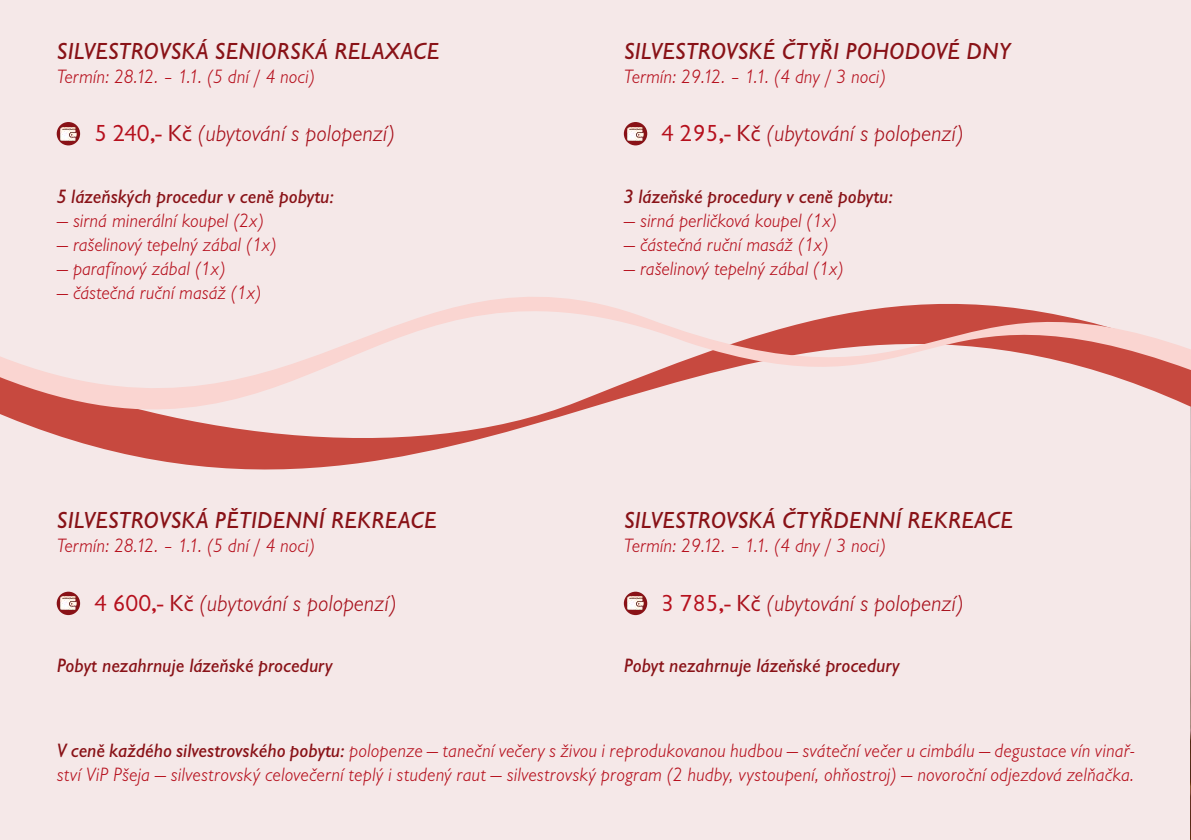
<style>
.page{position:relative;width:1191px;height:840px;background:#fff}
.page>*{position:absolute;margin:0;border:0;box-sizing:border-box;transform-origin:0 0}
.t1{font:italic 500 24px "Giltus TOT";letter-spacing:.015em;color:#891217}
.t2{font:italic 300 24px "Giltus TOT";color:#a8111c}
.t3{font:italic 300 20px/24px "Giltus TOT";color:#b6101d}
.t4{font:italic 500 20px "Giltus TOT";color:#891217}
.s1{font-weight:400;font-style:normal;color:#b6101d}
.s2{font-weight:400;font-style:normal}
.s3{font-weight:500;color:#891217}
</style>
<div class="page">
<div style="left:0;top:0;width:1191px;height:839px;background:#f5e8e8"></div>
<img style="left:1190px;top:375px;width:1px;height:464px">
<svg style="left:0;top:297px;width:1191px;height:213px"></svg>
<svg style="left:57px;top:122px;width:23px;height:23px"></svg>
<img style="left:60px;top:127px;width:17px;height:13px">
<svg style="left:57px;top:591px;width:23px;height:23px"></svg>
<img style="left:60px;top:596px;width:17px;height:13px">
<svg style="left:624px;top:122px;width:23px;height:23px"></svg>
<img style="left:627px;top:127px;width:16px;height:13px">
<svg style="left:624px;top:591px;width:23px;height:23px"></svg>
<img style="left:627px;top:596px;width:16px;height:13px">
<p class="t1" style="left:57px;top:38px;width:384px">SILVESTROVSKÁ SENIORSKÁ RELAXACE</p>
<p class="t3" style="left:57px;top:64px;width:260px">Termín: 28.12. – 1.1. (5 dní / 4 noci)</p>
<p class="t1" style="left:624px;top:38px;width:388px">SILVESTROVSKÉ ČTYŘI POHODOVÉ DNY</p>
<p class="t3" style="left:624px;top:64px;width:263px">Termín: 29.12. – 1.1. (4 dny / 3 noci)</p>
<p class="t2" style="left:94px;top:120px;width:302px"><span class="s1">5 240,-</span> <span class="s2">Kč</span> (ubytování s polopenzí)</p>
<p class="t2" style="left:661px;top:120px;width:304px"><span class="s1">4 295,-</span> <span class="s2">Kč</span> (ubytování s polopenzí)</p>
<p class="t4" style="left:57px;top:185px;width:279px">5 lázeňských procedur v ceně pobytu:</p>
<p class="t3" style="left:57px;top:208px;width:208px">— sirná minerální koupel (2x)</p>
<p class="t3" style="left:57px;top:232px;width:221px">— rašelinový tepelný zábal (1x)</p>
<p class="t3" style="left:57px;top:256px;width:170px">— parafínový zábal (1x)</p>
<p class="t3" style="left:57px;top:280px;width:206px">— částečná ruční masáž (1x)</p>
<p class="t4" style="left:624px;top:185px;width:271px">3 lázeňské procedury v ceně pobytu:</p>
<p class="t3" style="left:624px;top:208px;width:214px">— sirná perličková koupel (1x)</p>
<p class="t3" style="left:624px;top:232px;width:206px">— částečná ruční masáž (1x)</p>
<p class="t3" style="left:624px;top:256px;width:221px">— rašelinový tepelný zábal (1x)</p>
<p class="t1" style="left:57px;top:507px;width:381px">SILVESTROVSKÁ PĚTIDENNÍ REKREACE</p>
<p class="t3" style="left:57px;top:534px;width:260px">Termín: 28.12. – 1.1. (5 dní / 4 noci)</p>
<p class="t1" style="left:624px;top:507px;width:390px">SILVESTROVSKÁ ČTYŘDENNÍ REKREACE</p>
<p class="t3" style="left:624px;top:534px;width:263px">Termín: 29.12. – 1.1. (4 dny / 3 noci)</p>
<p class="t2" style="left:94px;top:589px;width:304px"><span class="s1">4 600,-</span> <span class="s2">Kč</span> (ubytování s polopenzí)</p>
<p class="t2" style="left:661px;top:589px;width:304px"><span class="s1">3 785,-</span> <span class="s2">Kč</span> (ubytování s polopenzí)</p>
<p class="t4" style="left:57px;top:654px;width:277px">Pobyt nezahrnuje lázeňské procedury</p>
<p class="t4" style="left:624px;top:654px;width:277px">Pobyt nezahrnuje lázeňské procedury</p>
<p class="t3" style="left:57px;top:738px;width:1079px"><span class="s3">V ceně každého silvestrovského pobytu:</span> polopenze — taneční večery s živou i reprodukovanou hudbou — sváteční večer u cimbálu — degustace vín vinař&shy;ství ViP Pšeja — silvestrovský celovečerní teplý i studený raut — silvestrovský program (2 hudby, vystoupení, ohňostroj) — novoroční odjezdová zelňačka.</p>
</div>
